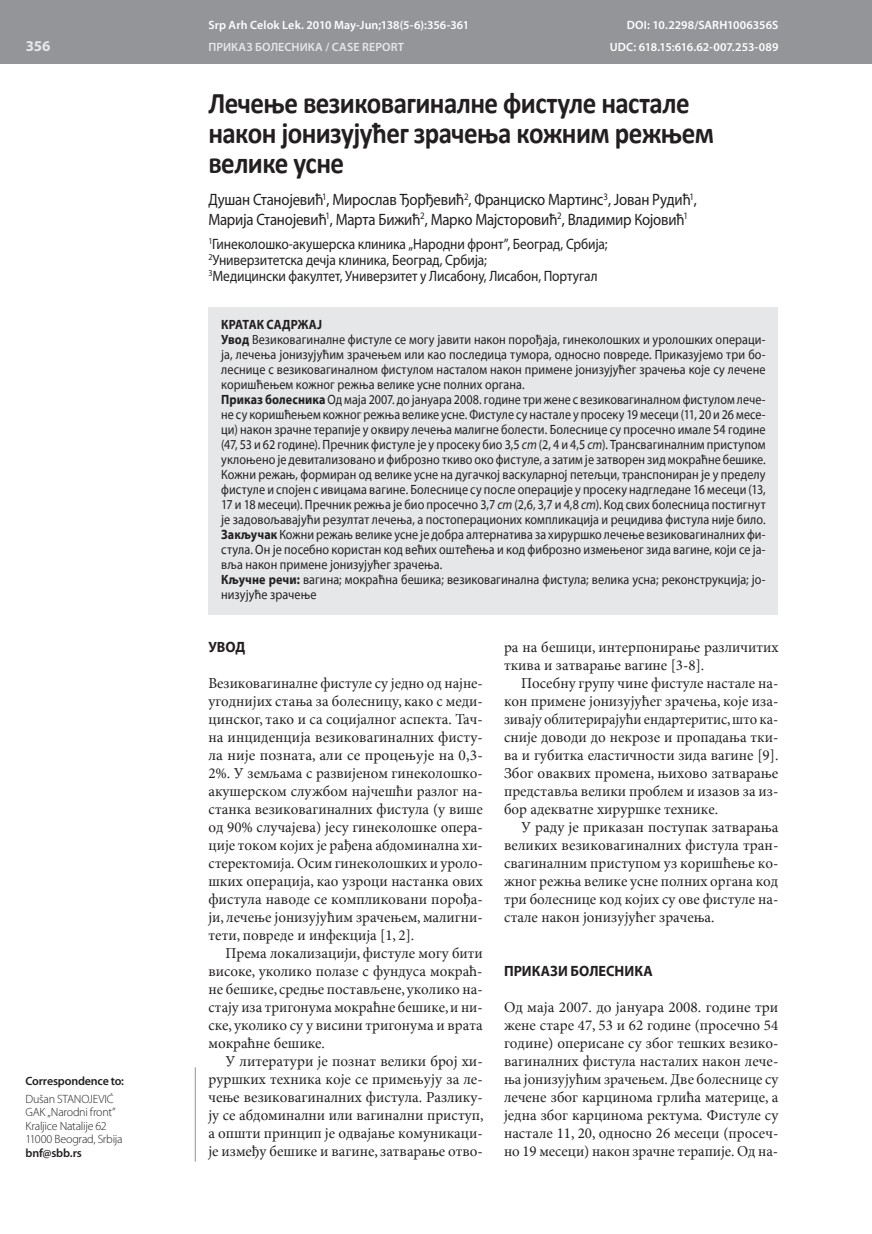
<style>
.page{position:relative;width:872px;height:1234px;background:#fff}
.page>*{position:absolute;margin:0;border:0;box-sizing:border-box;transform-origin:0 0}
.t1{font:700 30px/30px "Calibri";letter-spacing:-.02em;color:#231f20;scale:.9 1}
.t2{font:16.5px/19.8px "Myriad Pro";letter-spacing:-.015em;color:#231f20;scale:.9 1}
.t3{font:15px/18px "Minion Pro Cyrilic";color:#231f20;text-align:justify}
.t4{font:15px/15.8px "Myriad Pro";letter-spacing:-.01em;color:#231f20;scale:.9 1}
.t5{font:700 15px "Myriad Pro Cyrilic";letter-spacing:.005em;color:#231f20;scale:.95 1}
.t6{font:700 15px "Myriad Pro";color:#e6e7e9}
.t7{font:13.5px/15px "Myriad Pro Cyrilic";letter-spacing:.005em;color:#231f20;scale:.9 1}
.t8{font:600 12px "Myriad Pro";letter-spacing:.005em;color:#fff}
.t9{font:300 12px/13.5px "Myriad Pro";letter-spacing:-.02em;color:#231f20}
.t10{font:600 12px "Myriad Pro";letter-spacing:-.015em;color:#231f20}
.t11{font:600 12px "Myriad Pro";letter-spacing:.01em;color:#e6e7e9}
.s1{font-weight:700}
.s2{font-family:"Myriad Pro";font-style:italic}
</style>
<div class="page">
<div style="left:0;top:0;width:872px;height:64px;background:#939598"></div>
<hr style="left:195px;top:1066px;width:1px;height:95px;background:#939598">
<div style="left:208px;top:307px;width:570px;height:307px;background:#e6e7e9"></div>
<p class="t6" style="left:26px;top:36px;width:26px">356</p>
<p class="t10" style="left:26px;top:1073px;width:100px">Correspondence to:</p>
<p class="t9" style="left:26px;top:1091px;width:99px">Dušan STANOJEVIĆ<br>GAK „Narodni front”<br>Kraljice Natalije 62<br>11000 Beograd, Srbija</p>
<p class="t10" style="left:26px;top:1144px;width:58px">bnf@sbb.rs</p>
<p class="t8" style="left:208px;top:17px;width:262px">Srp Arh Celok Lek. 2010 May-Jun;138(5-6):356-361</p>
<p class="t8" style="left:627px;top:17px;width:153px">DOI: 10.2298/SARH1006356S</p>
<p class="t11" style="left:208px;top:39px;width:197px">ПРИКАЗ БОЛЕСНИКА / CASE REPORT</p>
<p class="t8" style="left:610px;top:39px;width:170px">UDC: 618.15:616.62-007.253-089</p>
<h1 class="t1" style="left:208px;top:86px;width:563px">Лечење везиковагиналне фистуле настале након јонизујућег зрачења кожним режњем велике усне</h1>
<p class="t2" style="left:208px;top:189px;width:544px">Душан Станојевић<sup>1</sup>, Мирослав Ђорђевић<sup>2</sup>, Франциско Мартинс<sup>3</sup>, Јован Рудић<sup>1</sup>,<br>Марија Станојевић<sup>1</sup>, Марта Бижић<sup>2</sup>, Марко Мајсторовић<sup>2</sup>, Владимир Којовић<sup>1</sup></p>
<p class="t4" style="left:208px;top:236px;width:445px"><sup>1</sup>Гинеколошко-акушерска клиника „Народни фронт”, Београд, Србија;<br><sup>2</sup>Универзитетска дечја клиника, Београд, Србија;<br><sup>3</sup>Медицински факултет, Универзитет у Лисабону, Лисабон, Португал</p>
<p class="t7" style="left:221px;top:317px;width:606px"><span class="s1">KRATAK SADRŽAJ<br>Uvod</span> Vezikovaginalne fistule se mogu javiti nakon porođaja, ginekoloških i uroloških operaci&shy;ja, lečewa jonizujućim zračewem ili kao posledica tumora, odnosno povrede. Prikazujemo tri bo&shy;lesnice s vezikovaginalnom fistulom nastalom nakon primene jonizujućeg zračewa koje su lečene korišćewem kožnog režwa velike usne polnih organa.<br><span class="s1">Prikaz bolesnika</span> Od maja 2007. do januara 2008. godine tri žene s vezikovaginalnom fistulom leče&shy;ne su korišćewem kožnog režwa velike usne. Fistule su nastale u proseku 19 meseci (11, 20 i 26 mese&shy;ci) nakon zračne terapije u okviru lečewa maligne bolesti. Bolesnice su prosečno imale 54 godine (47, 53 i 62 godine). Prečnik fistule je u proseku bio 3,5 <span class="s2">cm</span> (2, 4 i 4,5 <span class="s2">cm</span>). Transvaginalnim pristupom ukloweno je devitalizovano i fibrozno tkivo oko fistule, a zatim je zatvoren zid mokraćne bešike.<br>Kožni režaw, formiran od velike usne na dugačkoj vaskularnoj peteqci, transponiran je u predelu fistule i spojen s ivicama vagine. Bolesnice su posle operacije u proseku nadgledane 16 meseci (13, 17 i 18 meseci). Prečnik režwa je bio prosečno 3,7 <span class="s2">cm</span> (2,6, 3,7 i 4,8 <span class="s2">cm</span>). Kod svih bolesnica postignut je zadovoqavajući rezultat lečewa, a postoperacionih komplikacija i recidiva fistula nije bilo.<br><span class="s1">Zakqučak</span> Kožni režaw velike usne je dobra alternativa za hirurško lečewe vezikovaginalnih fi&shy;stula. On je posebno koristan kod većih oštećewa i kod fibrozno izmewenog zida vagine, koji se ja&shy;vqa nakon primene jonizujućeg zračewa.<br><span class="s1">Kqučne reči:</span> vagina; mokraćna bešika; vezikovaginalna fistula; velika usna; rekonstrukcija; jo&shy;nizujuće zračewe</p>
<p class="t5" style="left:208px;top:638px;width:40px">UVOD</p>
<p class="t3" style="left:208px;top:674px;width:276px;text-align:left">Vezikovaginalne fistule su jedno od najne&shy;ugodnijih stawa za bolesnicu, kako s medi&shy;cinskog, tako i sa socijalnog aspekta. Tač&shy;na incidencija vezikovaginalnih fistu&shy;la nije poznata, ali se procewuje na 0,3- 2%. U zemqama s razvijenom ginekološko&shy;akušerskom službom najčešći razlog na&shy;stanka vezikovaginalnih fistula (u više od 90% slučajeva) jesu ginekološke opera&shy;cije tokom kojih je rađena abdominalna hi&shy;sterektomija. Osim ginekoloških i urolo&shy;ških operacija, kao uzroci nastanka ovih fistula navode se komplikovani porođa&shy;ji, lečewe jonizujućim zračewem, maligni&shy;teti, povrede i infekcija [1, 2].</p>
<p class="t3" style="left:208px;top:944px;width:276px;text-indent:17px">Prema lokalizaciji, fistule mogu biti visoke, ukoliko polaze s fundusa mokrać&shy;ne bešike, sredwe postavqene, ukoliko na&shy;staju iza trigonuma mokraćne bešike, i ni&shy;ske, ukoliko su u visini trigonuma i vrata mokraćne bešike.</p>
<p class="t3" style="left:208px;top:1052px;width:277px;text-indent:17px">U literaturi je poznat veliki broj hi&shy;rurških tehnika koje se primewuju za le&shy;čewe vezikovaginalnih fistula. Razliku&shy;ju se abdominalni ili vaginalni pristup, a opšti princip je odvajawe komunikaci&shy;je između bešike i vagine, zatvarawe otvo-</p>
<p class="t3" style="left:504px;top:638px;width:276px">ra na bešici, interponirawe različitih tkiva i zatvarawe vagine [3-8].</p>
<p class="t3" style="left:504px;top:674px;width:276px;text-indent:17px">Posebnu grupu čine fistule nastale na&shy;kon primene jonizujućeg zračewa, koje iza&shy;zivaju obliterirajući endarteritis, što ka&shy;snije dovodi do nekroze i propadawa tki&shy;va i gubitka elastičnosti zida vagine [9].<br>Zbog ovakvih promena, wihovo zatvarawe predstavqa veliki problem i izazov za iz&shy;bor adekvatne hirurške tehnike.</p>
<p class="t3" style="left:504px;top:818px;width:276px;text-indent:17px">U radu je prikazan postupak zatvarawa velikih vezikovaginalnih fistula tran&shy;svaginalnim pristupom uz korišćewe ko&shy;žnog režwa velike usne polnih organa kod tri bolesnice kod kojih su ove fistule na&shy;stale nakon jonizujućeg zračewa.</p>
<p class="t5" style="left:504px;top:962px;width:158px">PRIKAZI BOLESNIKA</p>
<p class="t3" style="left:504px;top:998px;width:276px">Od maja 2007. do januara 2008. godine tri žene stare 47, 53 i 62 godine (prosečno 54 godine) operisane su zbog teških veziko&shy;vaginalnih fistula nastalih nakon leče&shy;wa jonizujućim zračewem. Dve bolesnice su lečene zbog karcinoma grlića materice, a jedna zbog karcinoma rektuma. Fistule su nastale 11, 20, odnosno 26 meseci (proseč&shy;no 19 meseci) nakon zračne terapije. Od na-</p>
</div>
